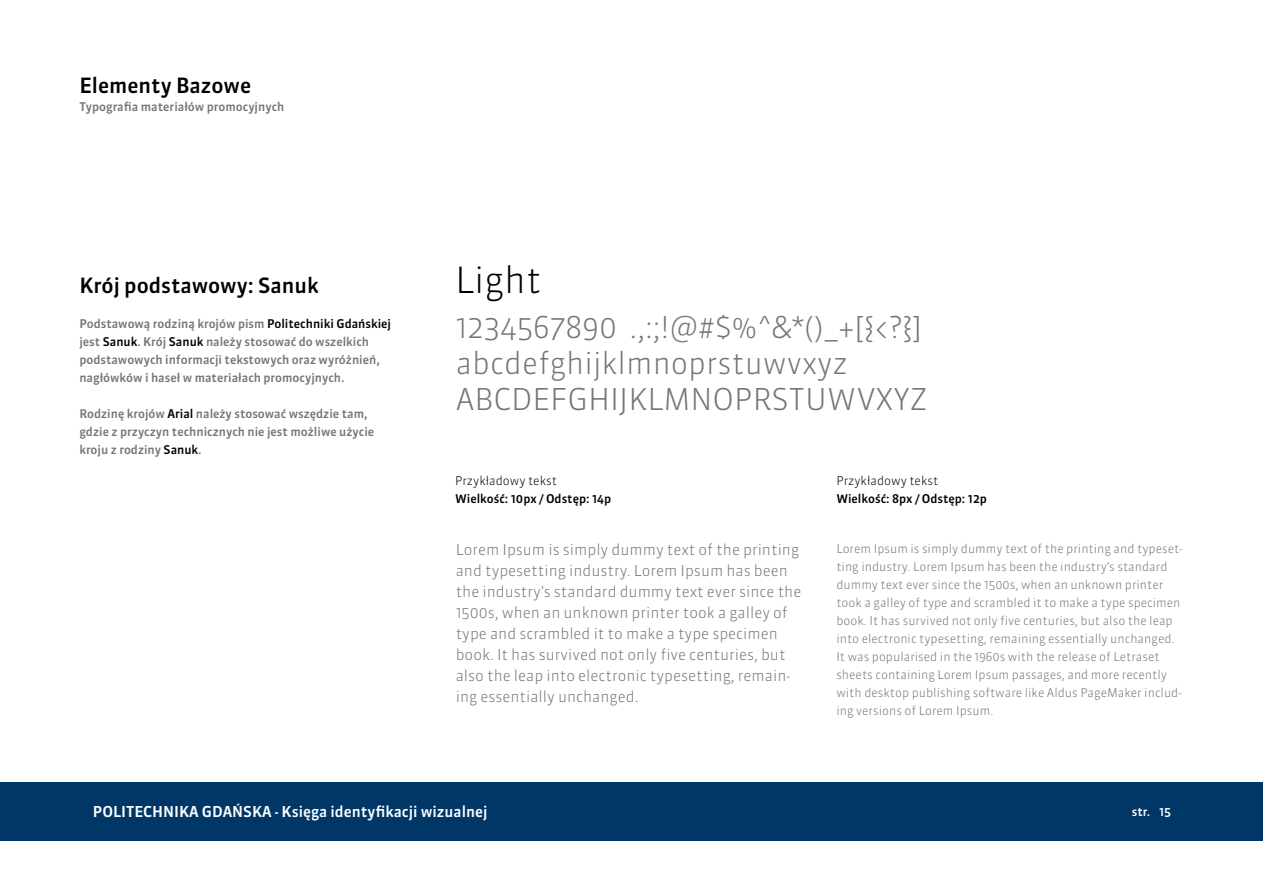
<style>
.page{position:relative;width:1263px;height:893px;background:#fff}
.page>*{position:absolute;margin:0;border:0;box-sizing:border-box;transform-origin:0 0}
.t1{font:300 36px "Sanuk";color:#000}
.t2{font:300 30px/36px "Sanuk";color:#737577}
.t3{font:500 21px "Sanuk Pro";color:#000}
.t4{font:300 15px/21px "Sanuk";color:#737577}
.t5{font:500 15px "Sanuk Pro";color:#fff}
.t6{font:300 12px/18px "Sanuk";color:#737577}
.t7{font:500 12px/18px "Sanuk Pro";color:#737577}
.t8{font:500 12px "Sanuk Pro";color:#000}
.t9{font:300 12px "Sanuk";color:#000}
.t10{font:500 12px "Sanuk Pro";color:#fff}
.s1{color:#000}
</style>
<div class="page">
<div style="left:0;top:782px;width:1263px;height:59px;background:#003767"></div>
<h3 class="t3" style="left:79px;top:70px;width:173px">Elementy Bazowe</h3>
<p class="t7" style="left:79px;top:97px;width:207px">Typografia materiałów promocyjnych</p>
<h3 class="t3" style="left:79px;top:270px;width:241px">Krój podstawowy: Sanuk</h3>
<p class="t7" style="left:79px;top:315px;width:313px">Podstawową rodziną krojów pism <span class="s1">Politechniki Gdańskiej </span>jest <span class="s1">Sanuk</span>. Krój <span class="s1">Sanuk</span> należy stosować do wszelkich podstawowych informacji tekstowych oraz wyróżnień, nagłówków i haseł w materiałach promocyjnych.</p>
<p class="t7" style="left:79px;top:405px;width:296px">Rodzinę krojów <span class="s1">Arial</span> należy stosować wszędzie tam, gdzie z przyczyn technicznych nie jest możliwe użycie kroju z rodziny <span class="s1">Sanuk</span>.</p>
<h1 class="t1" style="left:455px;top:257px;width:88px">Light</h1>
<h2 class="t2" style="left:456px;top:309px;width:473px">1234567890 .,:;!@#$%^&amp;*()_+[{&lt;?}] abcdefghijklmnoprstuwvxyz<br>ABCDEFGHIJKLMNOPRSTUWVXYZ</h2>
<p class="t9" style="left:455px;top:473px;width:103px">Przykładowy tekst</p>
<p class="t8" style="left:455px;top:490px;width:158px">Wielkość: 10px / Odstęp: 14p</p>
<p class="t4" style="left:456px;top:539px;width:347px">Lorem Ipsum is simply dummy text of the printing and typesetting industry. Lorem Ipsum has been the industry’s standard dummy text ever since the 1500s, when an unknown printer took a galley of type and scrambled it to make a type specimen book. It has survived not only five centuries, but also the leap into electronic typesetting, remain&shy;ing essentially unchanged.</p>
<p class="t9" style="left:836px;top:473px;width:103px">Przykładowy tekst</p>
<p class="t8" style="left:836px;top:490px;width:152px">Wielkość: 8px / Odstęp: 12p</p>
<p class="t6" style="left:836px;top:539px;width:348px">Lorem Ipsum is simply dummy text of the printing and typeset&shy;ting industry. Lorem Ipsum has been the industry’s standard dummy text ever since the 1500s, when an unknown printer took a galley of type and scrambled it to make a type specimen book. It has survived not only five centuries, but also the leap into electronic typesetting, remaining essentially unchanged.<br>It was popularised in the 1960s with the release of Letraset sheets containing Lorem Ipsum passages, and more recently with desktop publishing software like Aldus PageMaker includ&shy;ing versions of Lorem Ipsum.</p>
<p class="t5" style="left:93px;top:800px;width:396px">POLITECHNIKA GDAŃSKA - Księga identyfikacji wizualnej</p>
<p class="t10" style="left:1132px;top:803px;width:41px">str. 15</p>
</div>
